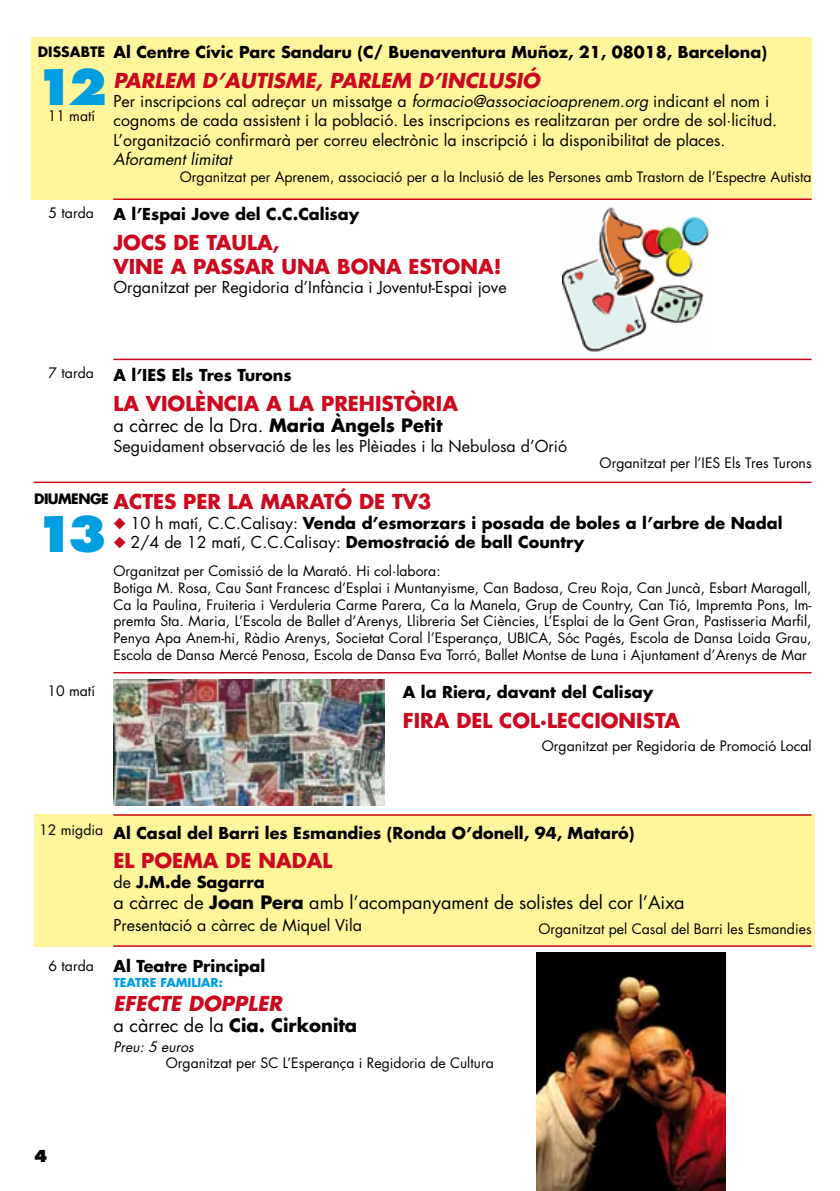
<style>
.page{position:relative;width:840px;height:1191px;background:#fff}
.page>*{position:absolute;margin:0;border:0;box-sizing:border-box;transform-origin:0 0}
.t1{font:800 48px "Futura";color:#009ee0}
.t2{font:700 20px/24px "Futura";color:#cd071e}
.t3{font:italic 700 20px "Futura";color:#cd071e}
.t4{font:18px "Futura";color:#000}
.t5{font:700 18px "Futura";color:#000}
.t6{font:16px/19.2px "Futura";color:#000}
.t7{font:700 16px "Futura";color:#000}
.t8{font:italic 16px "Futura";color:#000}
.t9{font:800 16px "Futura";color:#000}
.t10{font:14px/16.8px "Futura";color:#000}
.t11{font:700 14px "Futura";letter-spacing:-.04em;color:#000}
.t12{font:italic 14px "Futura";color:#000}
.t13{font:700 12px "Futura";color:#009ee0}
.s1{font-style:italic}
.s2{font-weight:400}
.s3{color:#cd071e}
.s4{font-weight:700}
</style>
<div class="page">
<div style="left:31px;top:37px;width:780px;height:162px;background:#fff59a"></div>
<div style="left:34px;top:814px;width:780px;height:133px;background:#fff59a"></div>
<hr style="left:34px;top:481px;width:777px;height:2px;background:#cd071e">
<hr style="left:113px;top:198px;width:698px;height:2px;background:#cd071e">
<hr style="left:113px;top:359px;width:698px;height:1px;background:#cd071e">
<hr style="left:113px;top:672px;width:698px;height:1px;background:#cd071e">
<hr style="left:113px;top:814px;width:698px;height:1px;background:#cd071e">
<hr style="left:113px;top:945px;width:698px;height:1px;background:#cd071e">
<img style="left:562px;top:207px;width:147px;height:145px">
<img style="left:536px;top:952px;width:189px;height:239px">
<img style="left:113px;top:679px;width:271px;height:126px">
<p class="t11" style="left:38px;top:42px;width:69px">diSSABTE</p>
<h1 class="t1" style="left:36px;top:57px;width:73px">12</h1>
<p class="t10" style="left:48px;top:108px;width:49px">11 matí</p>
<p class="t10" style="left:49px;top:204px;width:47px">5 tarda</p>
<p class="t7" style="left:113px;top:41px;width:654px">Al Centre Cívic Parc Sandaru (C/ Buenaventura Muñoz, 21, 08018, Barcelona)</p>
<h2 class="t3" style="left:113px;top:66px;width:428px">PARLEM D’AUTISME, PARLEM D’INCL USIÓ</h2>
<p class="t6" style="left:113px;top:91px;width:664px">Per inscripcions cal adreçar un missatge a <span class="s1">formacio@associacioaprenem.org</span> indicant el nom i cognoms de cada assistent i la població. Les inscripcions es realitzaran per ordre de sol·licitud.<br>L’organització confirmarà per correu electrònic la inscripció i la disponibilitat de places.</p>
<p class="t8" style="left:113px;top:148px;width:120px">Aforament limitat</p>
<p class="t10" style="left:180px;top:168px;width:633px">Organitzat per Aprenem, associació per a la Inclusió de les Persones amb Trastorn de l’Espectre Autista</p>
<p class="t7" style="left:113px;top:203px;width:247px">A l’Espai Jove del C.C.Calisay</p>
<h2 class="t2" style="left:113px;top:229px;width:118px">Jocs de Taula</h2>
<h2 class="t2" style="left:113px;top:229px;width:185px;text-indent:159px">,<br>Vine a passar una</h2>
<h2 class="t2" style="left:337px;top:253px;width:17px">bona</h2>
<h2 class="t2" style="left:408px;top:253px;width:40px">estona</h2>
<h2 class="t2" style="left:493px;top:253px;width:9px">!</h2>
<p class="t6" style="left:113px;top:277px;width:394px">Organitzat per Regidoria d’Infància i Joventut-Espai jove</p>
<p class="t10" style="left:49px;top:364px;width:47px">7 tarda</p>
<p class="t7" style="left:113px;top:364px;width:179px">A l’IES Els Tres Turons</p>
<h2 class="t2" style="left:113px;top:390px;width:235px">La violènc ia a la Preh</h2>
<h2 class="t2" style="left:375px;top:390px;width:82px">istòria</h2>
<p class="t5" style="left:113px;top:413px;width:330px"><span class="s2">a càrrec de la Dra.</span> Maria Àngels Petit</p>
<p class="t6" style="left:113px;top:436px;width:455px">Seguidament observació de les les Plèiades i la Nebulosa d’Orió</p>
<p class="t10" style="left:599px;top:454px;width:213px">Organitzat per l’IES Els Tres Turons</p>
<h2 class="t2" style="left:113px;top:489px;width:83px">Acte s per</h2>
<h2 class="t2" style="left:228px;top:489px;width:67px">la Marat</h2>
<h2 class="t2" style="left:334px;top:489px;width:99px">ó de TV3</h2>
<p class="t7" style="left:113px;top:511px;width:670px"><span class="s3">◆</span> <span class="s2">10 h matí, C.C.Calisay:</span> Venda d’esmorzars i posada de boles a l’arbre de Nadal</p>
<p class="t6" style="left:113px;top:532px;width:472px"><span class="s3">◆</span> 2/4 de 12 matí, C.C.Calisay: <span class="s4">Demostració de ball Country</span></p>
<p class="t10" style="left:113px;top:562px;width:699px">Organitzat per Comissió de la Marató. Hi col·labora:<br>Botiga M. Rosa, Cau Sant Francesc d’Esplai i Muntanyisme, Can Badosa, Creu Roja, Can Juncà, Esbart Maragall, Ca la Paulina, Fruiteria i Verduleria Carme Parera, Ca la Manela, Grup de Country, Can Tió, Impremta Pons, Im&shy;premta Sta. Maria, L’Escola de Ballet d’Arenys, Llibreria Set Ciències, L’Esplai de la Gent Gran, Pastisseria Marfil, Penya Apa Anem-hi, Ràdio Arenys, Societat Coral l’Esperança, UBICA, Sóc Pagés, Escola de Dansa Loida Grau, Escola de Dansa Mercé Penosa, Escola de Dansa Eva Torró, Ballet Montse de Luna i Ajuntament d’Arenys de Mar</p>
<p class="t7" style="left:403px;top:681px;width:252px">A la Riera, davant del Calisay</p>
<h2 class="t2" style="left:403px;top:708px;width:111px">Fira del col</h2>
<h2 class="t2" style="left:540px;top:708px;width:20px">·lecc</h2>
<h2 class="t2" style="left:594px;top:708px;width:75px">ion ista</h2>
<p class="t10" style="left:541px;top:736px;width:271px">Organitzat per Regidoria de Promoció Local</p>
<p class="t11" style="left:34px;top:488px;width:76px">diUMENGE</p>
<h1 class="t1" style="left:36px;top:504px;width:73px">13</h1>
<p class="t10" style="left:48px;top:682px;width:49px">10 matí</p>
<p class="t10" style="left:39px;top:821px;width:65px">12 migdia</p>
<p class="t10" style="left:49px;top:957px;width:47px">6 tarda</p>
<p class="t7" style="left:113px;top:821px;width:522px">Al Casal del Barri les Esmandies (Ronda O’donell, 94, Mataró)</p>
<h2 class="t2" style="left:113px;top:848px;width:44px">El poema</h2>
<h2 class="t2" style="left:225px;top:848px;width:95px">de Nadal</h2>
<p class="t7" style="left:113px;top:870px;width:153px"><span class="s2">de</span> J.M.de Sagarra</p>
<p class="t4" style="left:113px;top:890px;width:572px">a càrrec de <span class="s4">Joan Pera</span> amb l’acompanyament de solistes del cor l’Aixa</p>
<p class="t6" style="left:113px;top:915px;width:250px">Presentació a càrrec de Miquel Vila</p>
<p class="t10" style="left:538px;top:919px;width:274px">Organitzat pel Casal del Barri les Esmandies</p>
<p class="t7" style="left:113px;top:955px;width:153px">Al Teatre Principal</p>
<p class="t13" style="left:113px;top:974px;width:15px">Teatre</p>
<p class="t13" style="left:160px;top:974px;width:64px">familiar:</p>
<h2 class="t3" style="left:113px;top:989px;width:170px">EFECTE DOPPL ER</h2>
<p class="t5" style="left:113px;top:1013px;width:245px"><span class="s2">a càrrec de la</span> Cia. Cirkonita</p>
<p class="t12" style="left:113px;top:1037px;width:82px">Preu: 5 euros</p>
<p class="t10" style="left:166px;top:1054px;width:329px">Organitzat per SC L’Esperança i Regidoria de Cultura</p>
<p class="t9" style="left:34px;top:1146px;width:15px">4</p>
</div>
